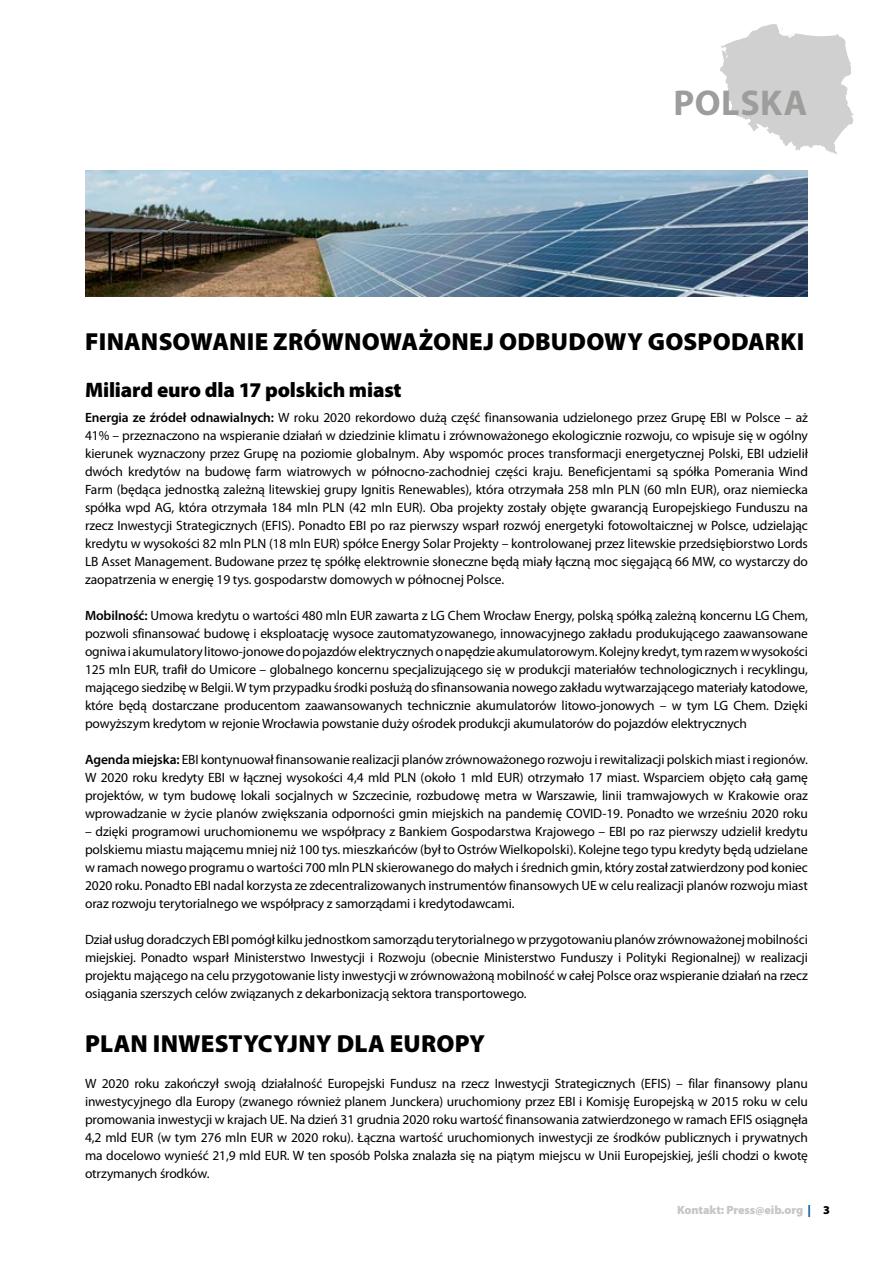
<style>
.page{position:relative;width:893px;height:1263px;background:#fff}
.page>*{position:absolute;margin:0;border:0;box-sizing:border-box;transform-origin:0 0}
.t1{font:700 36px "Myriad Pro";letter-spacing:.02em;color:#9d9d9c}
.t2{font:900 24.75px "Myriad Pro";letter-spacing:.01em;color:#000}
.t3{font:900 21px "Myriad Pro";letter-spacing:-.01em;color:#000}
.t4{font:13.5px/18px "Myriad Pro";letter-spacing:-.01em;color:#000;text-align:justify}
.t5{font:900 12px "Myriad Pro";letter-spacing:-.005em;color:#c6c6c6}
.s1{font-weight:600}
.s2{color:#00519e}
.s3{color:#000}
</style>
<div class="page">
<svg style="left:720px;top:24px;width:134px;height:130px"></svg>
<img style="left:85px;top:170px;width:723px;height:126px">
<h1 class="t1" style="left:673px;top:83px;width:136px">POLSKA</h1>
<h2 class="t2" style="left:85px;top:328px;width:721px">FINANSOWANIE ZRÓWNOWAŻONEJ ODBUDOWY GOSPODARKI</h2>
<h3 class="t3" style="left:85px;top:378px;width:318px">Miliard euro dla 17 polskich miast</h3>
<p class="t4" style="left:85px;top:409px;width:724px"><span class="s1">Energia ze źródeł odnawialnych:</span> W roku 2020 rekordowo dużą część finansowania udzielonego przez Grupę EBI w Polsce – aż 41% – przeznaczono na wspieranie działań w dziedzinie klimatu i zrównoważonego ekologicznie rozwoju, co wpisuje się w ogólny kierunek wyznaczony przez Grupę na poziomie globalnym. Aby wspomóc proces transformacji energetycznej Polski, EBI udzielił dwóch kredytów na budowę farm wiatrowych w północno-zachodniej części kraju. Beneficjentami są spółka Pomerania Wind Farm (będąca jednostką zależną litewskiej grupy Ignitis Renewables), która otrzymała 258 mln PLN (60 mln EUR), oraz niemiecka spółka wpd AG, która otrzymała 184 mln PLN (42 mln EUR). Oba projekty zostały objęte gwarancją Europejskiego Funduszu na rzecz Inwestycji Strategicznych (EFIS). Ponadto EBI po raz pierwszy wsparł rozwój energetyki fotowoltaicznej w Polsce, udzielając kredytu w wysokości 82 mln PLN (18 mln EUR) spółce Energy Solar Projekty – kontrolowanej przez litewskie przedsiębiorstwo Lords LB Asset Management. Budowane przez tę spółkę elektrownie słoneczne będą miały łączną moc sięgającą 66 MW, co wystarczy do zaopatrzenia w energię 19 tys. gospodarstw domowych w północnej Polsce.</p>
<p class="t4" style="left:85px;top:607px;width:724px"><span class="s1">Mobilność:</span> Umowa kredytu o wartości 480 mln EUR zawarta z LG Chem Wrocław Energy, polską spółką zależną koncernu LG Chem, pozwoli sfinansować budowę i eksploatację wysoce zautomatyzowanego, innowacyjnego zakładu produkującego zaawansowane ogniwa iakumulatory litowo-jonowe do pojazdów elektrycznych onapędzie akumulatorowym. Kolejny kredyt, tym razem wwysokości 125 mln EUR, trafił do Umicore – globalnego koncernu specjalizującego się w produkcji materiałów technologicznych i recyklingu, mającego siedzibę w Belgii. W tym przypadku środki posłużą do sfinansowania nowego zakładu wytwarzającego materiały katodowe, które będą dostarczane producentom zaawansowanych technicznie akumulatorów litowo-jonowych – w tym LG Chem. Dzięki powyższym kredytom w rejonie Wrocławia powstanie duży ośrodek produkcji akumulatorów do pojazdów elektrycznych</p>
<p class="t4" style="left:85px;top:751px;width:724px"><span class="s1">Agenda miejska:</span> EBI kontynuował finansowanie realizacji planów zrównoważonego rozwoju i rewitalizacji polskich miast i regionów.<br>W 2020 roku kredyty EBI w łącznej wysokości 4,4 mld PLN (około 1 mld EUR) otrzymało 17 miast. Wsparciem objęto całą gamę projektów, w tym budowę lokali socjalnych w Szczecinie, rozbudowę metra w Warszawie, linii tramwajowych w Krakowie oraz wprowadzanie w życie planów zwiększania odporności gmin miejskich na pandemię COVID-19. Ponadto we wrześniu 2020 roku</p>
<p class="t4" style="left:85px;top:823px;width:724px">– dzięki programowi uruchomionemu we współpracy z Bankiem Gospodarstwa Krajowego – EBI po raz pierwszy udzielił kredytu polskiemu miastu mającemu mniej niż 100 tys. mieszkańców (był to Ostrów Wielkopolski). Kolejne tego typu kredyty będą udzielane w ramach nowego programu o wartości 700 mln PLN skierowanego do małych i średnich gmin, który został zatwierdzony pod koniec 2020 roku. Ponadto EBI nadal korzysta ze zdecentralizowanych instrumentów finansowych UE w celu realizacji planów rozwoju miast oraz rozwoju terytorialnego we współpracy z samorządami i kredytodawcami.</p>
<p class="t4" style="left:85px;top:931px;width:724px">Dział usług doradczych EBI pomógł kilku jednostkom samorządu terytorialnego wprzygotowaniu planów zrównoważonej mobilności miejskiej. Ponadto wsparł Ministerstwo Inwestycji i Rozwoju (obecnie Ministerstwo Funduszy i Polityki Regionalnej) w realizacji projektu mającego na celu przygotowanie listy inwestycji w zrównoważoną mobilność w całej Polsce oraz wspieranie działań na rzecz osiągania szerszych celów związanych z dekarbonizacją sektora transportowego.</p>
<h2 class="t2" style="left:85px;top:1030px;width:401px">PLAN INWESTYCYJNY DLA EUROPY</h2>
<p class="t4" style="left:85px;top:1075px;width:724px">W 2020 roku zakończył swoją działalność Europejski Fundusz na rzecz Inwestycji Strategicznych (EFIS) – filar finansowy planu inwestycyjnego dla Europy (zwanego również planem Junckera) uruchomiony przez EBI i Komisję Europejską w 2015 roku w celu promowania inwestycji w krajach UE. Na dzień 31 grudnia 2020 roku wartość finansowania zatwierdzonego w ramach EFIS osiągnęła 4,2 mld EUR (w tym 276 mln EUR w 2020 roku). Łączna wartość uruchomionych inwestycji ze środków publicznych i prywatnych ma docelowo wynieść 21,9 mld EUR. W ten sposób Polska znalazła się na piątym miejscu w Unii Europejskiej, jeśli chodzi o kwotę otrzymanych środków.</p>
<p class="t5" style="left:677px;top:1203px;width:154px">Kontakt: Press@eib.org <span class="s2">|</span> <span class="s3">3</span></p>
</div>
